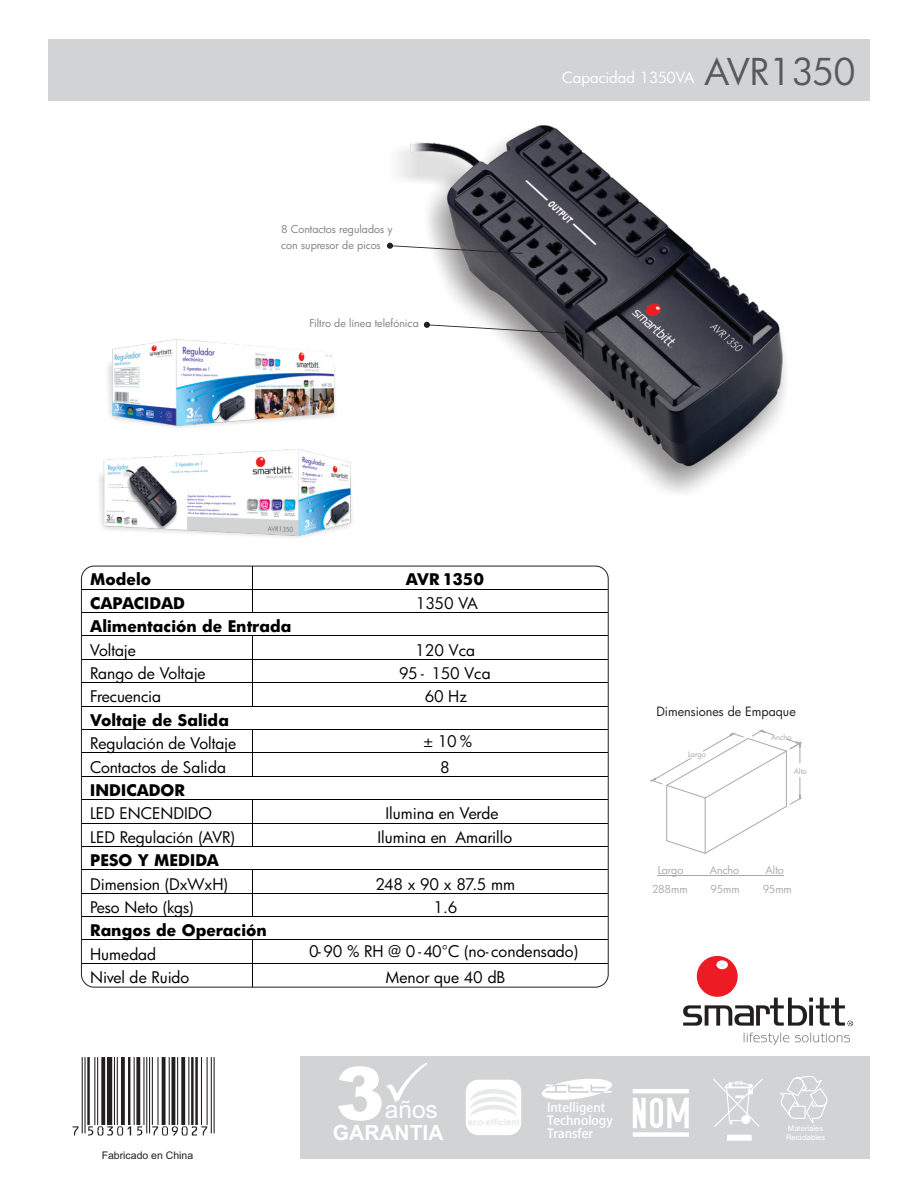
<style>
.page{position:relative;width:918px;height:1188px;background:#fff}
.page>*{position:absolute;margin:0;border:0;box-sizing:border-box;transform-origin:0 0}
.t1{font:900 73.65px "Arial";color:#fff}
.t2{font:36px "Futura";letter-spacing:-.015em;color:#58595b}
.t3{font:24.45px "Arial";color:#fff}
.t4{font:700 21px "Arial";color:#fff}
.t5{font:15.6px/25.5px "Futura";color:#000;text-align:center}
.t6{font:700 15.6px "Futura";color:#000}
.t7{font:15px "Futura";letter-spacing:-.005em;color:#fff}
.t8{font:500 12.45px/13.2px "Koz Go Pro";color:#fff}
.t9{font:12.45px "Futura";color:#231f20}
.t10{font:10.65px/16px "Futura";color:#808285}
.t11{font:10.65px "Futura";color:#a7a9ac}
.t12{font:10.5px "Arial";color:#231f20}
.t13{font:7.65px/8.6px "Arial";color:#fff}
.t14{font:7.5px "Futura";color:#a7a9ac}
</style>
<div class="page">
<img style="left:389px;top:126px;width:397px;height:367px">
<div style="left:300px;top:1057px;width:570px;height:102px;background:#d1d3d4"></div>
<svg style="left:713px;top:1079px;width:50px;height:48px"></svg>
<div style="left:727px;top:1135px;width:25px;height:6px;background:#fff"></div>
<svg style="left:633px;top:1089px;width:56px;height:48px"></svg>
<svg style="left:386px;top:1062px;width:41px;height:40px"></svg>
<svg style="left:541px;top:1078px;width:71px;height:22px"></svg>
<div style="left:697px;top:956px;width:41px;height:41px;background:#ed1c24;border-radius:50%"></div>
<svg style="left:716px;top:960px;width:12px;height:9px"></svg>
<svg style="left:744px;top:1033px;width:106px;height:12px"></svg>
<svg style="left:683px;top:998px;width:170px;height:28px"></svg>
<svg style="left:780px;top:1076px;width:48px;height:47px"></svg>
<svg style="left:466px;top:1080px;width:55px;height:55px;background:#f7f7f7"></svg>
<hr style="left:658px;top:875px;width:126px;height:1px;background:#a7a9ac">
<div style="left:48px;top:40px;width:822px;height:61px;background:#d1d3d4"></div>
<svg style="left:650px;top:729px;width:152px;height:125px"></svg>
<svg style="left:387px;top:243px;width:136px;height:11px"></svg>
<svg style="left:424px;top:322px;width:144px;height:12px"></svg>
<hr style="left:81px;top:589px;width:141px;height:1px;background:#000">
<hr style="left:223px;top:589px;width:385px;height:1px;background:#000">
<hr style="left:81px;top:612px;width:141px;height:1px;background:#000">
<hr style="left:223px;top:612px;width:385px;height:1px;background:#000">
<hr style="left:81px;top:636px;width:141px;height:1px;background:#000">
<hr style="left:223px;top:636px;width:385px;height:1px;background:#000">
<hr style="left:81px;top:659px;width:141px;height:1px;background:#000">
<hr style="left:223px;top:659px;width:385px;height:1px;background:#000">
<hr style="left:81px;top:682px;width:141px;height:1px;background:#000">
<hr style="left:223px;top:682px;width:385px;height:1px;background:#000">
<hr style="left:81px;top:706px;width:141px;height:1px;background:#000">
<hr style="left:223px;top:706px;width:385px;height:1px;background:#000">
<hr style="left:81px;top:729px;width:141px;height:1px;background:#000">
<hr style="left:223px;top:729px;width:385px;height:1px;background:#000">
<hr style="left:81px;top:752px;width:141px;height:1px;background:#000">
<hr style="left:223px;top:752px;width:385px;height:1px;background:#000">
<hr style="left:81px;top:776px;width:141px;height:1px;background:#000">
<hr style="left:223px;top:776px;width:385px;height:1px;background:#000">
<hr style="left:81px;top:799px;width:141px;height:1px;background:#000">
<hr style="left:223px;top:799px;width:385px;height:1px;background:#000">
<hr style="left:81px;top:823px;width:141px;height:1px;background:#000">
<hr style="left:223px;top:823px;width:385px;height:1px;background:#000">
<hr style="left:81px;top:846px;width:141px;height:1px;background:#000">
<hr style="left:223px;top:846px;width:385px;height:1px;background:#000">
<hr style="left:81px;top:869px;width:141px;height:1px;background:#000">
<hr style="left:223px;top:869px;width:385px;height:1px;background:#000">
<hr style="left:81px;top:893px;width:141px;height:1px;background:#000">
<hr style="left:223px;top:893px;width:385px;height:1px;background:#000">
<hr style="left:81px;top:916px;width:141px;height:1px;background:#000">
<hr style="left:223px;top:916px;width:385px;height:1px;background:#000">
<hr style="left:81px;top:940px;width:141px;height:1px;background:#000">
<hr style="left:223px;top:940px;width:385px;height:1px;background:#000">
<hr style="left:81px;top:963px;width:141px;height:1px;background:#000">
<hr style="left:223px;top:963px;width:385px;height:1px;background:#000">
<svg style="left:252px;top:566px;width:1px;height:46px"></svg>
<svg style="left:252px;top:637px;width:1px;height:69px"></svg>
<svg style="left:252px;top:730px;width:1px;height:46px"></svg>
<svg style="left:252px;top:800px;width:1px;height:46px"></svg>
<svg style="left:252px;top:870px;width:1px;height:46px"></svg>
<svg style="left:252px;top:941px;width:1px;height:45px"></svg>
<svg style="left:73px;top:1057px;width:142px;height:78px"></svg>
<img style="left:107px;top:339px;width:229px;height:89px">
<img style="left:99px;top:450px;width:253px;height:88px">
<p class="t10" style="left:281px;top:222px;width:113px">8 Contactos regulados y con supresor de picos</p>
<p class="t10" style="left:309px;top:316px;width:111px">Filtro de línea telefónica</p>
<p class="t7" style="left:562px;top:72px;width:134px">Capacidad 1350VA</p>
<h2 class="t2" style="left:705px;top:57px;width:153px">AVR1350</h2>
<p class="t6" style="left:90px;top:574px;width:62px">Modelo</p>
<p class="t6" style="left:90px;top:620px;width:203px">Alimentación de Entrada</p>
<p class="t5" style="left:90px;top:639px;width:47px">Voltaje</p>
<p class="t6" style="left:406px;top:574px;width:80px">AVR 1350</p>
<p class="t6" style="left:90px;top:597px;width:96px">CAPACIDAD</p>
<p class="t5" style="left:416px;top:592px;width:64px">1350 VA</p>
<p class="t5" style="left:415px;top:639px;width:61px">120 Vca</p>
<p class="t5" style="left:90px;top:662px;width:117px">Rango de Voltaje</p>
<p class="t5" style="left:399px;top:662px;width:93px">95 - 150 Vca</p>
<p class="t5" style="left:90px;top:686px;width:72px">Frecuencia</p>
<p class="t5" style="left:425px;top:686px;width:44px">60 Hz</p>
<p class="t6" style="left:90px;top:714px;width:140px">Voltaje de Salida</p>
<p class="t5" style="left:90px;top:732px;width:148px">Regulación de Voltaje</p>
<p class="t5" style="left:423px;top:730px;width:50px">± 10%<br>8</p>
<p class="t6" style="left:90px;top:784px;width:96px">INDICADOR</p>
<p class="t5" style="left:90px;top:803px;width:123px">LED ENCENDIDO</p>
<p class="t5" style="left:377px;top:803px;width:136px;line-height:23.5px">Ilumina en Verde<br>Ilumina en Amarillo</p>
<p class="t5" style="left:90px;top:873px;width:139px">Dimension (DxWxH)</p>
<p class="t5" style="left:376px;top:873px;width:141px">248 x 90 x 87.5 mm</p>
<p class="t5" style="left:90px;top:896px;width:105px">Peso Neto (kgs)</p>
<p class="t5" style="left:433px;top:896px;width:26px">1.6</p>
<p class="t6" style="left:90px;top:925px;width:178px">Rangos de Operación</p>
<p class="t5" style="left:90px;top:943px;width:68px">Humedad</p>
<p class="t5" style="left:309px;top:941px;width:270px">0-90 % RH @ 0 -40°C (no- condensado)</p>
<p class="t5" style="left:90px;top:966px;width:101px">Nivel de Ruido</p>
<p class="t5" style="left:385px;top:966px;width:122px">Menor que 40 dB</p>
<p class="t5" style="left:90px;top:756px;width:137px">Contactos de Salida</p>
<p class="t5" style="left:90px;top:826px;width:146px">LED Regulación (AVR)</p>
<p class="t6" style="left:90px;top:854px;width:130px">PESO Y MEDIDA</p>
<p class="t12" style="left:102px;top:1152px;width:93px">Fabricado en China</p>
<h1 class="t1" style="left:336px;top:1067px;width:51px">3</h1>
<h3 class="t3" style="left:385px;top:1101px;width:55px">años</h3>
<h3 class="t4" style="left:333px;top:1125px;width:112px">GARANTIA</h3>
<p class="t8" style="left:547px;top:1101px;width:67px">Intelligent<br>Technology<br>Transfer</p>
<p class="t9" style="left:657px;top:706px;width:141px">Dimensiones de Empaque</p>
<p class="t14" style="left:688px;top:751px;width:19px">Largo</p>
<p class="t14" style="left:771px;top:734px;width:22px">Ancho</p>
<p class="t14" style="left:794px;top:768px;width:14px">Alto</p>
<p class="t11" style="left:658px;top:866px;width:27px">Largo</p>
<p class="t11" style="left:710px;top:866px;width:31px">Ancho</p>
<p class="t11" style="left:766px;top:866px;width:20px">Alto</p>
<p class="t11" style="left:652px;top:885px;width:37px">288mm</p>
<p class="t11" style="left:711px;top:885px;width:31px">95mm</p>
<p class="t11" style="left:763px;top:885px;width:31px">95mm</p>
<p class="t13" style="left:786px;top:1125px;width:41px">Materiales<br>Reciclables</p>
</div>
